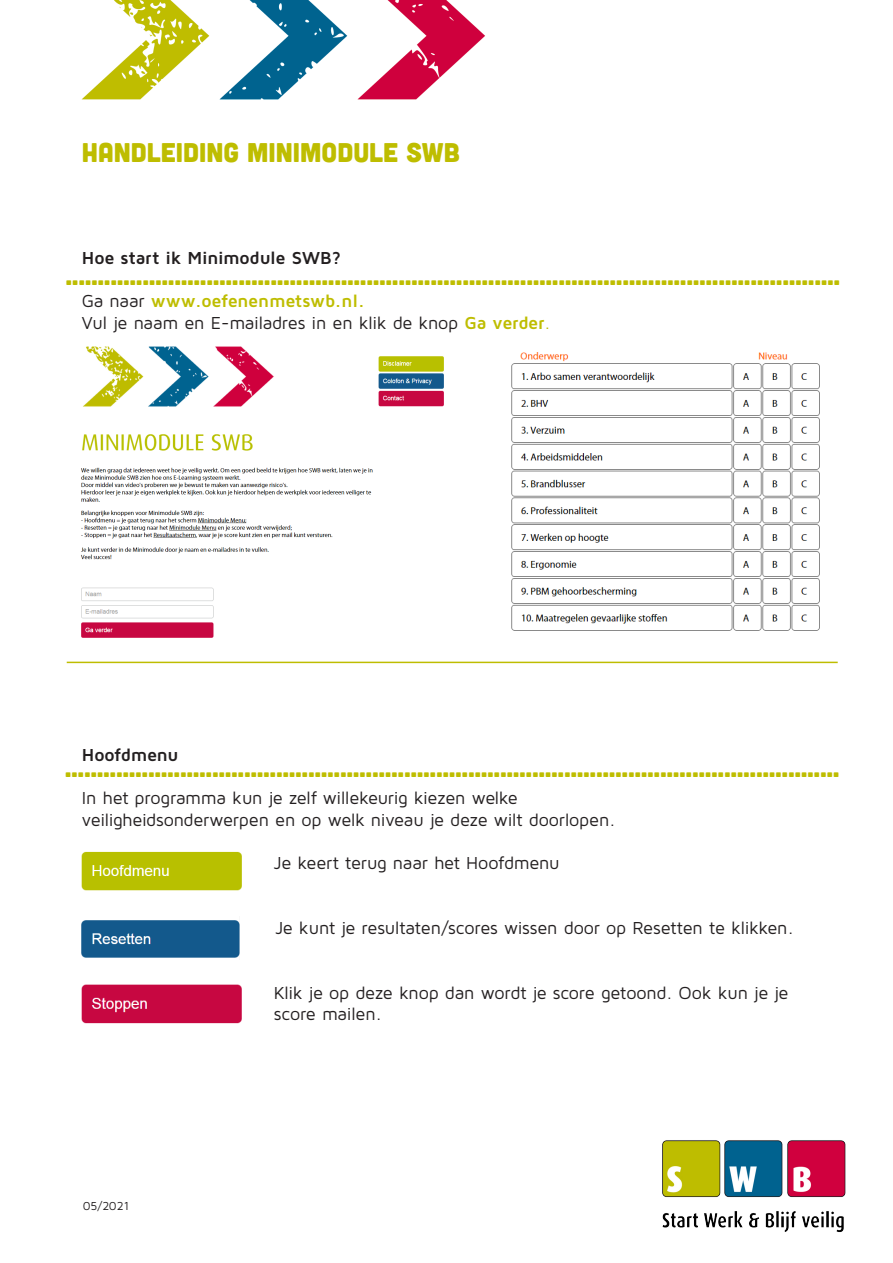
<style>
.page{position:relative;width:893px;height:1263px;background:#fff}
.page>*{position:absolute;margin:0;border:0;box-sizing:border-box;transform-origin:0 0}
.t1{font:27px "Cubano";color:#bebd00}
.t2{font:18px/21.6px "Maven Pro";letter-spacing:-.015em;color:#231f20}
.t3{font:700 18px "Maven Pro";letter-spacing:-.01em;color:#231f20}
.t4{font:700 18px "Maven Pro";letter-spacing:-.01em;color:#bebd00}
.t5{font:12px "Maven Pro";color:#231f20}
.s1{font-weight:400;color:#231f20}
.s2{font-weight:700;color:#bebd00}
.s3{color:#bebd00}
</style>
<div class="page">
<img style="left:81px;top:0;width:404px;height:100px">
<hr style="left:67px;top:662px;width:771px;height:1px;background:#bebd00">
<img style="left:81px;top:920px;width:159px;height:38px">
<img style="left:511px;top:352px;width:309px;height:279px">
<img style="left:81px;top:984px;width:161px;height:40px">
<img style="left:81px;top:851px;width:161px;height:40px">
<img style="left:80px;top:346px;width:364px;height:292px">
<img style="left:662px;top:1140px;width:184px;height:92px">
<p class="t1" style="left:82px;top:135px;width:379px">HANDLEIDING MINIMODULE SWB</p>
<p class="t3" style="left:82px;top:247px;width:261px">Hoe start ik Minimodule SWB?</p>
<p class="t4" style="left:82px;top:290px;width:284px"><span class="s1">Ga naar</span> www.oefenenmetswb.nl.</p>
<p class="t2" style="left:82px;top:311px;width:470px">Vul je naam en E-mailadres in en klik de knop <span class="s2">Ga verder</span><span class="s3">.</span></p>
<p class="t1" style="left:66px;top:258px;width:776px">.........................................................................................................................</p>
<p class="t3" style="left:82px;top:743px;width:98px">Hoofdmenu</p>
<p class="t2" style="left:82px;top:787px;width:535px">In het programma kun je zelf willekeurig kiezen welke veiligheidsonderwerpen en op welk niveau je deze wilt doorlopen.</p>
<p class="t2" style="left:274px;top:851px;width:287px">Je keert terug naar het Hoofdmenu</p>
<p class="t1" style="left:65px;top:751px;width:776px">.........................................................................................................................</p>
<p class="t2" style="left:275px;top:916px;width:520px">Je kunt je resultaten/scores wissen door op Resetten te klikken.</p>
<p class="t5" style="left:83px;top:1198px;width:48px">05/2021</p>
<p class="t2" style="left:274px;top:981px;width:516px">Klik je op deze knop dan wordt je score getoond. Ook kun je je score mailen.</p>
</div>
